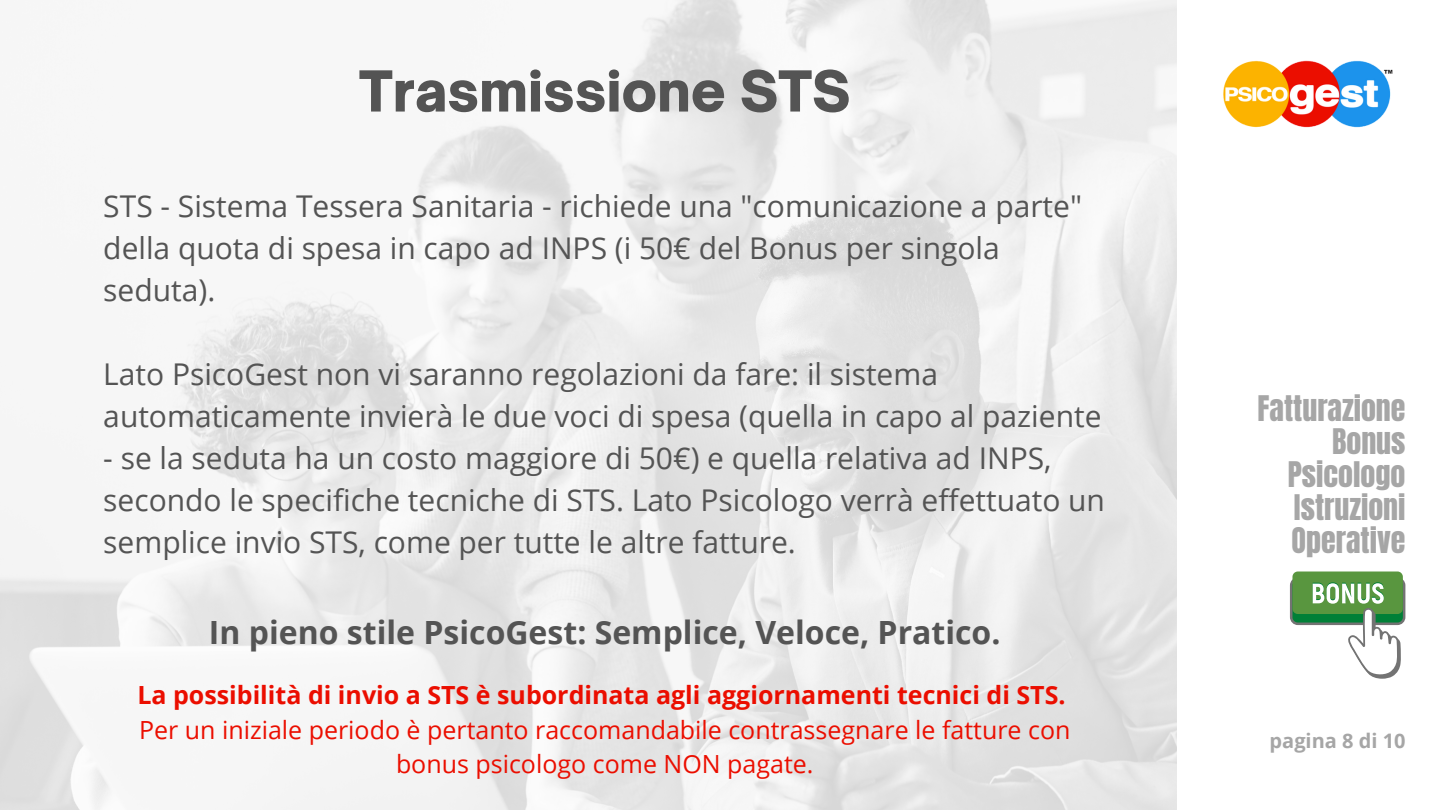
<style>
.page{position:relative;width:1440px;height:810px;background:#fff}
.page>*{position:absolute;margin:0;border:0;box-sizing:border-box;transform-origin:0 0}
.t1{font:900 54px "Open Sauce One";color:#545454}
.t2{font:700 32px "Open Sans";color:#545454}
.t3{font:30px/42px "Open Sans";color:#545454}
.t4{font:30px/33px "Anton";color:#a6a6a6;text-align:right}
.t5{font:25px/34.5px "Open Sans";color:#eb0e00;text-align:center}
.t6{font:700 25px "Open Sans";color:#eb0e00}
.t7{font:700 20px "Open Sans";color:#a6a6a6}
</style>
<div class="page">
<img style="left:0;top:0;width:1177px;height:810px">
<img style="left:1223px;top:60px;width:170px;height:68px">
<div style="left:1290px;top:577px;width:115px;height:48px;background:#737373;border-radius:8px"></div>
<div style="left:1292px;top:580px;width:111px;height:43px;background:#008037;border-radius:5px"></div>
<div style="left:1292px;top:572px;width:111px;height:42px;background:#59963f;border-radius:5px"></div>
<svg style="left:1313px;top:582px;width:88px;height:97px"></svg>
<h1 class="t1" style="left:359px;top:58px;width:493px">Trasmissione STS</h1>
<p class="t3" style="left:103px;top:184px;width:980px">STS - Sistema Tessera Sanitaria - richiede una "comunicazione a parte" della quota di spesa in capo ad INPS (i 50€ del Bonus per singola seduta).</p>
<p class="t3" style="left:103px;top:352px;width:1000px">Lato PsicoGest non vi saranno regolazioni da fare: il sistema automaticamente invierà le due voci di spesa (quella in capo al paziente</p>
<p class="t3" style="left:103px;top:436px;width:1003px">- se la seduta ha un costo maggiore di 50€) e quella relativa ad INPS, secondo le specifiche tecniche di STS. Lato Psicologo verrà effettuato un semplice invio STS, come per tutte le altre fatture.</p>
<p class="t2" style="left:209px;top:610px;width:793px">In pieno stile PsicoGest: Semplice, Veloce, Pratico.</p>
<p class="t6" style="left:137px;top:678px;width:930px">La possibilità di invio a STS è subordinata agli aggiornamenti tecnici di STS.</p>
<p class="t5" style="left:139px;top:712px;width:933px">Per un iniziale periodo è pertanto raccomandabile contrassegnare le fatture con bonus psicologo come NON pagate.</p>
<p class="t4" style="left:1258px;top:392px;width:149px">Fatturazione<br>Bonus<br>Psicologo<br>Istruzioni<br>Operative</p>
<p class="t7" style="left:1270px;top:727px;width:137px">pagina 8 di 10</p>
</div>
